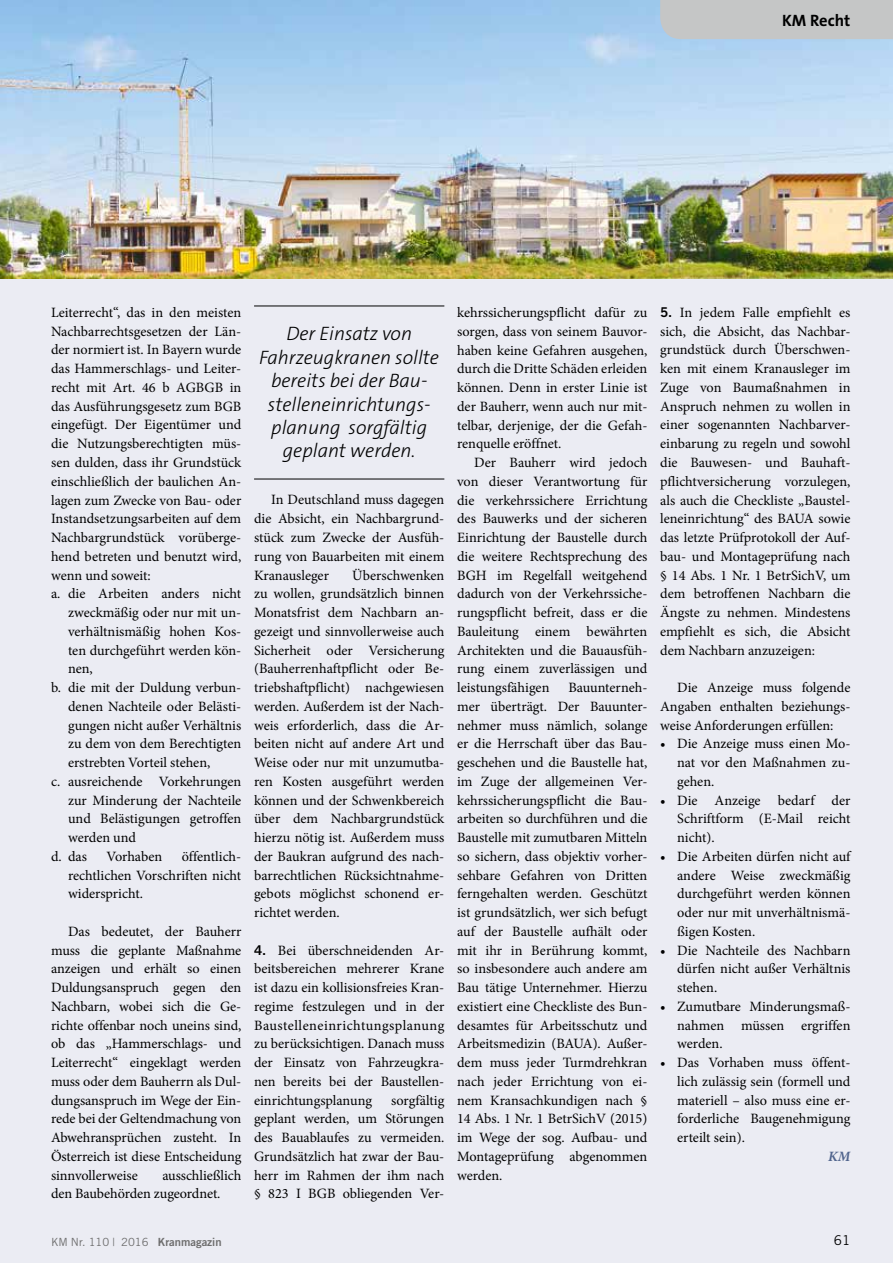
<style>
.page{position:relative;width:893px;height:1263px;background:#ebecf3}
.page>*{position:absolute;margin:0;border:0;box-sizing:border-box;transform-origin:0 0}
.t1{font:italic 300 19.5px/23.4px "The Sans B3";color:#000;text-align:center}
.t2{font:700 16.5px "The Sans B7";color:#000}
.t3{font:14.25px/18.8px "Minion Pro";color:#000;text-align:justify}
.t4{font:italic 700 14.25px "Minion Pro";color:#51658d}
.t5{font:13.5px "Trade Gothic";color:#000}
.t6{font:11.25px "Trade Gothic";color:#6e6e6e}
.s1{font-family:"Trade Gothic Bold Two";font-size:13.5px}
.s2{font-family:"Trade Gothic Bold Two"}
</style>
<div class="page">
<img style="left:0;top:0;width:893px;height:279px">
<div style="left:660px;top:0;width:233px;height:39px;background:#c5c6c6"></div>
<hr style="left:254px;top:306px;width:190px;height:1px;background:#000">
<hr style="left:254px;top:479px;width:190px;height:1px;background:#000">
<p class="t2" style="left:782px;top:12px;width:70px">KM Recht</p>
<p class="t3" style="left:51px;top:303px;width:192px">Leiterrecht“, das in den meisten</p>
<p class="t3" style="left:51px;top:322px;width:192px">Nachbarrechtsgesetzen der Län-</p>
<p class="t3" style="left:51px;top:341px;width:192px">der normiert ist. In Bayern wurde</p>
<p class="t3" style="left:51px;top:359px;width:192px">das Hammerschlags- und Leiter-</p>
<p class="t3" style="left:51px;top:378px;width:192px">recht mit Art. 46 b AGBGB in</p>
<p class="t3" style="left:51px;top:397px;width:192px">das Ausführungsgesetz zum BGB</p>
<p class="t3" style="left:51px;top:416px;width:192px">eingefügt. Der Eigentümer und</p>
<p class="t3" style="left:51px;top:434px;width:192px">die Nutzungsberechtigten müs-</p>
<p class="t3" style="left:51px;top:453px;width:192px">sen dulden, dass ihr Grundstück</p>
<p class="t3" style="left:51px;top:472px;width:192px">einschließlich der baulichen An-</p>
<p class="t3" style="left:51px;top:491px;width:192px">lagen zum Zwecke von Bau- oder</p>
<p class="t3" style="left:51px;top:509px;width:192px">Instandsetzungsarbeiten auf dem</p>
<p class="t3" style="left:51px;top:528px;width:192px">Nachbargrundstück vorüberge-</p>
<p class="t3" style="left:51px;top:547px;width:192px">hend betreten und benutzt wird,</p>
<p class="t3" style="left:51px;top:566px;width:101px">wenn und soweit:</p>
<p class="t3" style="left:51px;top:584px;width:192px">a. die Arbeiten anders nicht</p>
<p class="t3" style="left:68px;top:603px;width:175px">zweckmäßig oder nur mit un-</p>
<p class="t3" style="left:68px;top:622px;width:175px">verhältnismäßig hohen Kos-</p>
<p class="t3" style="left:68px;top:641px;width:175px">ten durchgeführt werden kön-</p>
<p class="t3" style="left:68px;top:659px;width:26px">nen,</p>
<p class="t3" style="left:51px;top:678px;width:192px">b. die mit der Duldung verbun-</p>
<p class="t3" style="left:68px;top:697px;width:175px">denen Nachteile oder Belästi-</p>
<p class="t3" style="left:68px;top:716px;width:175px">gungen nicht außer Verhältnis</p>
<p class="t3" style="left:68px;top:734px;width:175px">zu dem von dem Berechtigten</p>
<p class="t3" style="left:68px;top:753px;width:144px">erstrebten Vorteil stehen,</p>
<p class="t3" style="left:51px;top:772px;width:192px">c. ausreichende Vorkehrungen</p>
<p class="t3" style="left:68px;top:791px;width:175px">zur Minderung der Nachteile</p>
<p class="t3" style="left:68px;top:809px;width:175px">und Belästigungen getroffen</p>
<p class="t3" style="left:68px;top:828px;width:70px">werden und</p>
<p class="t3" style="left:51px;top:847px;width:38px">d. das</p>
<p class="t3" style="left:106px;top:847px;width:57px">Vorhaben</p>
<p class="t3" style="left:68px;top:847px;width:175px;text-indent:114px">öffentlich&shy;rechtlichen Vorschriften nicht widerspricht.</p>
<p class="t3" style="left:51px;top:922px;width:192px;text-indent:17px">Das bedeutet, der Bauherr muss die geplante Maßnahme anzeigen und erhält so einen Duldungsanspruch gegen den Nachbarn, wobei sich die Ge&shy;richte offenbar noch uneins sind, ob das „Hammerschlags- und Leiterrecht“ eingeklagt werden muss oder dem Bauherrn als Dul&shy;dungsanspruch im Wege der Ein&shy;rede bei der Geltendmachung von Abwehransprüchen zusteht. In Österreich ist diese Entscheidung sinnvollerweise</p>
<p class="t3" style="left:51px;top:1166px;width:192px;text-indent:111px">ausschließlich den Baubehörden zugeordnet.</p>
<h1 class="t1" style="left:259px;top:323px;width:181px">Der Einsatz von<br>Fahrzeugkranen sollte bereits bei der Bau&shy;stelleneinrichtungs&shy;planung sorgfältig geplant werden.</h1>
<p class="t3" style="left:254px;top:491px;width:192px;text-indent:17px">In Deutschland muss dagegen die Absicht, ein Nachbargrund&shy;stück zum Zwecke der Ausfüh&shy;rung von Bauarbeiten mit einem Kranausleger</p>
<p class="t3" style="left:254px;top:566px;width:192px;text-indent:98px">Überschwenken zu wollen, grundsätzlich binnen Monatsfrist dem Nachbarn an&shy;gezeigt und sinnvollerweise auch Sicherheit oder Versicherung (Bauherrenhaftpflicht oder Be&shy;triebshaftpflicht) nachgewiesen werden. Außerdem ist der Nach&shy;weis erforderlich, dass die Ar&shy;beiten nicht auf andere Art und Weise oder nur mit unzumutba&shy;ren Kosten ausgeführt werden können und der Schwenkbereich über dem Nachbargrundstück hierzu nötig ist. Außerdem muss der Baukran aufgrund des nach&shy;barrechtlichen Rücksichtnahme&shy;gebots möglichst schonend er&shy;richtet werden.</p>
<p class="t3" style="left:254px;top:941px;width:192px"><span class="s1">4.</span> Bei überschneidenden Ar&shy;beitsbereichen mehrerer Krane ist dazu ein kollisionsfreies Kran&shy;regime festzulegen und in der Baustelleneinrichtungsplanung zu berücksichtigen. Danach muss der Einsatz von Fahrzeugkra&shy;nen bereits bei der Baustellen&shy;einrichtungsplanung</p>
<p class="t3" style="left:254px;top:1091px;width:192px;text-indent:137px">sorgfältig geplant werden, um Störungen des Bauablaufes zu vermeiden.<br>Grundsätzlich hat zwar der Bau&shy;herr im Rahmen der ihm nach § 823 I BGB obliegenden Ver-</p>
<p class="t3" style="left:457px;top:303px;width:192px">kehrssicherungspflicht dafür zu sorgen, dass von seinem Bauvor&shy;haben keine Gefahren ausgehen, durch die Dritte Schäden erleiden können. Denn in erster Linie ist der Bauherr, wenn auch nur mit&shy;telbar, derjenige, der die Gefah&shy;renquelle eröffnet.</p>
<p class="t3" style="left:457px;top:453px;width:192px;text-indent:17px">Der Bauherr wird jedoch von dieser Verantwortung für die verkehrssichere Errichtung des Bauwerks und der sicheren Einrichtung der Baustelle durch die weitere Rechtsprechung des BGH im Regelfall weitgehend dadurch von der Verkehrssiche&shy;rungspflicht befreit, dass er die Bauleitung einem bewährten Architekten und die Bauausfüh&shy;rung einem zuverlässigen und leistungsfähigen</p>
<p class="t3" style="left:457px;top:678px;width:192px;text-indent:111px">Bauunterneh&shy;mer überträgt. Der Bauunter&shy;nehmer muss nämlich, solange er die Herrschaft über das Bau&shy;geschehen und die Baustelle hat, im Zuge der allgemeinen Ver&shy;kehrssicherungspflicht die Bau&shy;arbeiten so durchführen und die Baustelle mit zumutbaren Mitteln so sichern, dass objektiv vorher&shy;sehbare Gefahren von Dritten ferngehalten werden. Geschützt ist grundsätzlich, wer sich befugt auf der Baustelle aufhält oder mit ihr in Berührung kommt, so insbesondere auch andere am Bau tätige Unternehmer. Hierzu existiert eine Checkliste des Bun&shy;desamtes für Arbeitsschutz und Arbeitsmedizin (BAUA). Außer&shy;dem muss jeder Turmdrehkran nach jeder Errichtung von ei&shy;nem Kransachkundigen nach § 14 Abs. 1 Nr. 1 BetrSichV (2015) im Wege der sog. Aufbau- und Montageprüfung abgenommen werden.</p>
<p class="t3" style="left:660px;top:303px;width:192px"><span class="s1">5.</span> In jedem Falle empfiehlt es sich, die Absicht, das Nachbar&shy;grundstück durch Überschwen&shy;ken mit einem Kranausleger im Zuge von Baumaßnahmen in Anspruch nehmen zu wollen in einer sogenannten Nachbarver&shy;einbarung zu regeln und sowohl die Bauwesen- und Bauhaft&shy;pflichtversicherung vorzulegen, als auch die Checkliste „Baustel&shy;leneinrichtung“ des BAUA sowie das letzte Prüfprotokoll der Auf&shy;bau- und Montageprüfung nach § 14 Abs. 1 Nr. 1 BetrSichV, um dem betroffenen Nachbarn die Ängste zu nehmen. Mindestens empfiehlt es sich, die Absicht dem Nachbarn anzuzeigen:</p>
<p class="t3" style="left:660px;top:678px;width:192px;text-indent:17px">Die Anzeige muss folgende Angaben enthalten beziehungs&shy;weise Anforderungen erfüllen:</p>
<p class="t3" style="left:677px;top:734px;width:175px;text-indent:-17px">• Die Anzeige muss einen Mo&shy;nat vor den Maßnahmen zu&shy;gehen.</p>
<p class="t3" style="left:677px;top:791px;width:175px;text-indent:-17px">• Die Anzeige bedarf der Schriftform (E-Mail reicht nicht).</p>
<p class="t3" style="left:677px;top:847px;width:175px;text-indent:-17px">• Die Arbeiten dürfen nicht auf andere Weise zweckmäßig durchgeführt werden können oder nur mit unverhältnismä&shy;ßigen Kosten.</p>
<p class="t3" style="left:677px;top:941px;width:175px;text-indent:-17px">• Die Nachteile des Nachbarn dürfen nicht außer Verhältnis stehen.</p>
<p class="t3" style="left:677px;top:997px;width:175px;text-indent:-17px">• Zumutbare Minderungsmaß&shy;nahmen müssen ergriffen werden.</p>
<p class="t3" style="left:677px;top:1053px;width:175px;text-indent:-17px">• Das Vorhaben muss öffent&shy;lich zulässig sein (formell und materiell – also muss eine er&shy;forderliche Baugenehmigung erteilt sein).</p>
<p class="t4" style="left:828px;top:1148px;width:24px">KM</p>
<p class="t6" style="left:51px;top:1235px;width:172px">KM Nr. 110 | 2016 <span class="s2">Kranmagazin</span></p>
<p class="t5" style="left:834px;top:1232px;width:18px">61</p>
</div>
